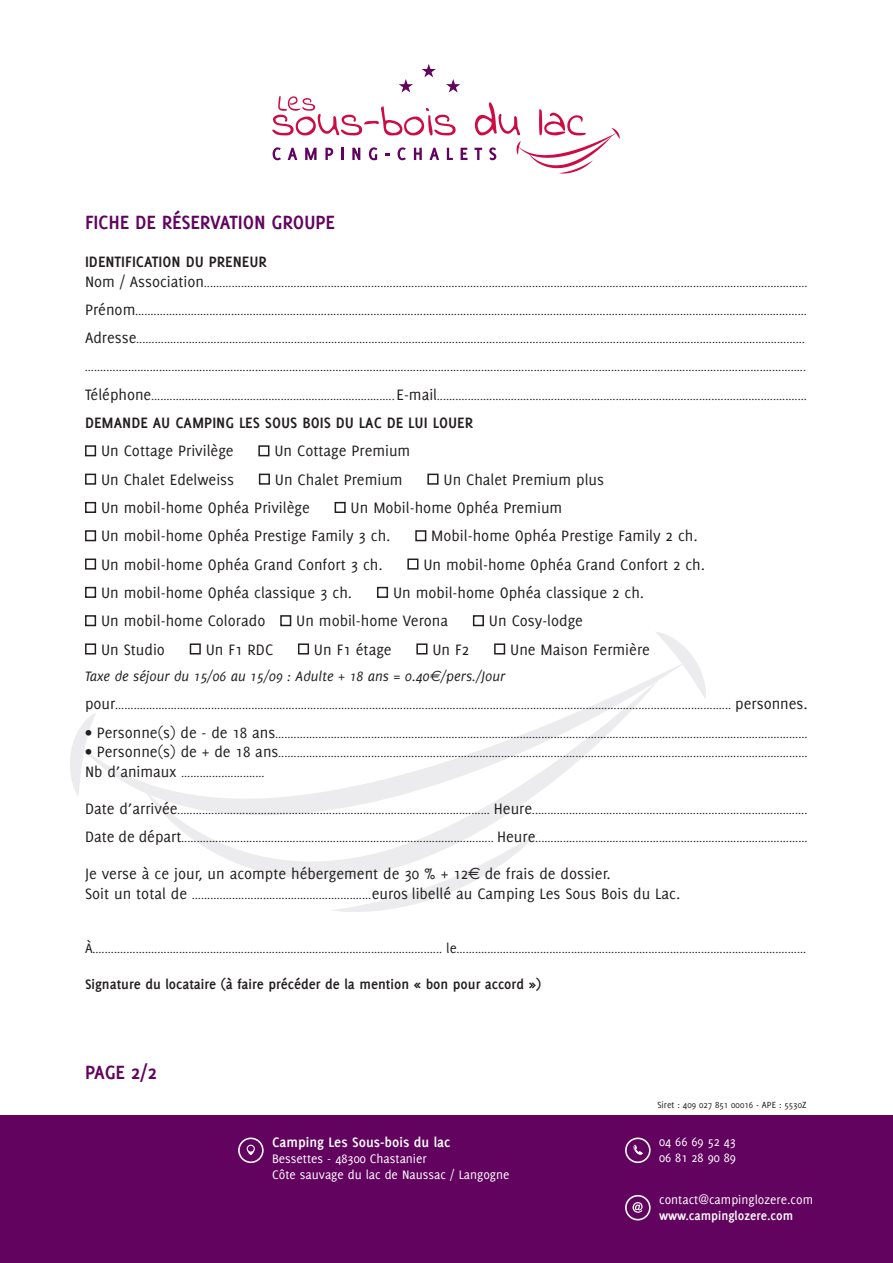
<style>
.page{position:relative;width:893px;height:1263px;background:#fff}
.page>*{position:absolute;margin:0;border:0;box-sizing:border-box;transform-origin:0 0}
.t1{font:700 21px "Delicious";letter-spacing:-.01em;color:#62035f}
.t2{font:16.5px/28.3px "Delicious";color:#231f20}
.t3{font:700 16.5px "Delicious";color:#231f20}
.t4{font:700 15px "Delicious";color:#231f20}
.t5{font:italic 15px "Delicious";color:#231f20}
.t6{font:700 15px "Delicious";color:#fff}
.t7{font:13.5px/16.2px "Delicious";color:#fff}
.t8{font:700 13.5px "Delicious";color:#fff}
.t9{font:italic 12px/19.8px "Delicious";color:#231f20}
.t10{font:9.75px "Delicious";color:#231f20}
.s1{font-style:normal;font-size:16.5px}
.s2{font-family:"Euro Sans"}
.s3{font-style:normal;font-size:15px}
</style>
<div class="page">
<svg style="left:70px;top:713px;width:26px;height:83px"></svg>
<svg style="left:655px;top:632px;width:51px;height:67px"></svg>
<svg style="left:141px;top:679px;width:518px;height:200px"></svg>
<svg style="left:330px;top:831px;width:210px;height:81px"></svg>
<svg style="left:273px;top:147px;width:8px;height:13px"></svg>
<svg style="left:288px;top:148px;width:9px;height:12px"></svg>
<svg style="left:305px;top:148px;width:12px;height:12px"></svg>
<svg style="left:325px;top:148px;width:8px;height:12px"></svg>
<svg style="left:341px;top:148px;width:3px;height:12px"></svg>
<svg style="left:352px;top:148px;width:8px;height:12px"></svg>
<svg style="left:369px;top:147px;width:8px;height:13px"></svg>
<svg style="left:398px;top:147px;width:8px;height:13px"></svg>
<svg style="left:414px;top:148px;width:8px;height:12px"></svg>
<svg style="left:429px;top:148px;width:10px;height:12px"></svg>
<svg style="left:447px;top:148px;width:6px;height:12px"></svg>
<svg style="left:461px;top:148px;width:6px;height:12px"></svg>
<svg style="left:272px;top:64px;width:188px;height:71px"></svg>
<svg style="left:474px;top:102px;width:146px;height:72px"></svg>
<div style="left:85px;top:445px;width:11px;height:11px;border:2px solid #231f20"></div>
<div style="left:258px;top:445px;width:11px;height:11px;border:2px solid #231f20"></div>
<div style="left:85px;top:474px;width:11px;height:11px;border:2px solid #231f20"></div>
<div style="left:259px;top:474px;width:11px;height:11px;border:2px solid #231f20"></div>
<div style="left:427px;top:474px;width:11px;height:11px;border:2px solid #231f20"></div>
<div style="left:85px;top:502px;width:11px;height:11px;border:2px solid #231f20"></div>
<div style="left:335px;top:502px;width:11px;height:11px;border:2px solid #231f20"></div>
<div style="left:85px;top:530px;width:11px;height:11px;border:2px solid #231f20"></div>
<div style="left:415px;top:530px;width:11px;height:11px;border:2px solid #231f20"></div>
<div style="left:85px;top:558px;width:11px;height:12px;border:2px solid #231f20"></div>
<div style="left:407px;top:558px;width:11px;height:12px;border:2px solid #231f20"></div>
<div style="left:85px;top:587px;width:11px;height:11px;border:2px solid #231f20"></div>
<div style="left:377px;top:587px;width:11px;height:11px;border:2px solid #231f20"></div>
<div style="left:85px;top:615px;width:11px;height:11px;border:2px solid #231f20"></div>
<div style="left:280px;top:615px;width:11px;height:11px;border:2px solid #231f20"></div>
<div style="left:473px;top:615px;width:11px;height:11px;border:2px solid #231f20"></div>
<div style="left:85px;top:643px;width:11px;height:11px;border:2px solid #231f20"></div>
<div style="left:190px;top:643px;width:11px;height:11px;border:2px solid #231f20"></div>
<div style="left:298px;top:643px;width:11px;height:11px;border:2px solid #231f20"></div>
<div style="left:416px;top:643px;width:11px;height:11px;border:2px solid #231f20"></div>
<div style="left:494px;top:643px;width:11px;height:11px;border:2px solid #231f20"></div>
<div style="left:0;top:1115px;width:893px;height:148px;background:#62035f"></div>
<svg style="left:238px;top:1137px;width:26px;height:26px"></svg>
<svg style="left:625px;top:1137px;width:26px;height:26px"></svg>
<svg style="left:625px;top:1195px;width:26px;height:25px"></svg>
<h1 class="t1" style="left:85px;top:210px;width:252px">FICHE DE RéSERVATION GROUPE</h1>
<h2 class="t3" style="left:85px;top:252px;width:183px">IDENTIFICATION DU PRENEUR</h2>
<p class="t9" style="left:85px;top:273px;width:724px"><span class="s1">Nom / Association</span>...................................................................................................................................................................................................</p>
<p class="t9" style="left:85px;top:301px;width:724px"><span class="s1">Prénom</span>.........................................................................................................................................................................................................................</p>
<p class="t9" style="left:85px;top:329px;width:722px"><span class="s1">Adresse</span>........................................................................................................................................................................................................................</p>
<p class="t9" style="left:85px;top:358px;width:723px">.........................................................................................................................................................................................................................................</p>
<p class="t9" style="left:85px;top:386px;width:724px"><span class="s1">Téléphone</span>............................................................................... <span class="s1">E-mail</span>........................................................................................................................</p>
<h2 class="t3" style="left:85px;top:413px;width:39px">demande</h2>
<h2 class="t3" style="left:153px;top:413px;width:60px">au Camping</h2>
<h2 class="t3" style="left:239px;top:413px;width:43px">Les Sous</h2>
<h2 class="t3" style="left:302px;top:413px;width:140px">Bois du Lacdelui louer</h2>
<h2 class="t2" style="left:101px;top:437px;width:134px">Un Cottage Privilège</h2>
<h2 class="t2" style="left:274px;top:437px;width:137px">Un Cottage Premium</h2>
<h2 class="t2" style="left:101px;top:465px;width:135px">Un Chalet Edelweiss</h2>
<h2 class="t2" style="left:275px;top:465px;width:129px">Un Chalet Premium</h2>
<h2 class="t2" style="left:443px;top:465px;width:162px">Un Chalet Premium plus</h2>
<h2 class="t2" style="left:101px;top:493px;width:210px">Un mobil-home Ophéa Privilège</h2>
<h2 class="t2" style="left:101px;top:493px;width:463px;text-indent:250px">Un Mobil-home Ophéa Premium<br>Un mobil-home Ophéa Prestige Family 3 ch.</h2>
<h2 class="t2" style="left:431px;top:521px;width:268px">Mobil-home Ophéa Prestige Family 2 ch.</h2>
<h2 class="t2" style="left:101px;top:550px;width:283px">Un mobil-home Ophéa Grand Confort 3 ch.</h2>
<h2 class="t2" style="left:423px;top:550px;width:283px">Un mobil-home Ophéa Grand Confort 2 ch.</h2>
<h2 class="t2" style="left:101px;top:578px;width:253px">Un mobil-home Ophéa classique 3 ch.</h2>
<h2 class="t2" style="left:393px;top:578px;width:253px">Un mobil-home Ophéa classique 2 ch.</h2>
<h2 class="t2" style="left:101px;top:606px;width:166px">Un mobil-home Colorado</h2>
<h2 class="t2" style="left:296px;top:606px;width:153px">Un mobil-home Verona</h2>
<h2 class="t2" style="left:489px;top:606px;width:96px">Un Cosy-lodge</h2>
<h2 class="t2" style="left:101px;top:635px;width:65px">Un Studio</h2>
<h2 class="t2" style="left:206px;top:635px;width:69px">Un F1 RDC</h2>
<h2 class="t2" style="left:314px;top:635px;width:79px">Un F1 étage</h2>
<h2 class="t2" style="left:432px;top:635px;width:38px">Un F2</h2>
<h2 class="t2" style="left:510px;top:635px;width:141px">Une Maison Fermière</h2>
<p class="t5" style="left:85px;top:668px;width:422px">Taxe de séjour du 15/06 au 15/09 : Adulte + 18 ans = 0.40<span class="s2">€</span>/pers./Jour</p>
<p class="t9" style="left:85px;top:695px;width:724px"><span class="s1">pour</span>....................................................................................................................................................................................................... <span class="s1">personnes.</span></p>
<p class="t9" style="left:85px;top:724px;width:724px"><span class="s1">• Personne(s) de - de 18 ans</span>............................................................................................................................................................................</p>
<p class="t9" style="left:85px;top:744px;width:724px"><span class="s1">• Personne(s) de + de 18 ans</span>...........................................................................................................................................................................<br><span class="s1">Nb d’animaux</span> ...........................</p>
<p class="t9" style="left:85px;top:800px;width:724px"><span class="s1">Date d’arrivée</span>..................................................................................................... <span class="s1">Heure</span>.........................................................................................</p>
<p class="t9" style="left:85px;top:828px;width:724px"><span class="s1">Date de départ</span>..................................................................................................... <span class="s1">Heure</span>........................................................................................</p>
<h2 class="t2" style="left:85px;top:859px;width:527px">Je verse à ce jour, un acompte hébergement de 30 % + 12<span class="s2">€</span> de frais de dossier.</h2>
<p class="t9" style="left:85px;top:885px;width:597px"><span class="s1">Soit un total de</span> ..........................................................<span class="s1">euros libellé au Camping Les Sous Bois du Lac.</span></p>
<p class="t9" style="left:85px;top:939px;width:723px"><span class="s3">À</span>................................................................................................................. <span class="s3">le</span>.................................................................................................................</p>
<p class="t4" style="left:85px;top:975px;width:458px">Signature du locataire (à faire précéder de la mention « bon pour accord »)</p>
<h1 class="t1" style="left:85px;top:1060px;width:73px">PAGE 2/2</h1>
<p class="t6" style="left:272px;top:1133px;width:180px">Camping Les Sous-bois du lac</p>
<p class="t7" style="left:272px;top:1150px;width:239px">Bessettes - 48300 Chastanier<br>Côte sauvage du lac de Naussac / Langogne</p>
<p class="t10" style="left:657px;top:1099px;width:151px">Siret : 409 027 851 00016 - APE : 5530Z</p>
<p class="t7" style="left:659px;top:1133px;width:78px">04 66 69 52 43<br>06 81 28 90 89</p>
<p class="t7" style="left:659px;top:1191px;width:156px">contact@campinglozere.com</p>
<p class="t8" style="left:659px;top:1207px;width:135px">www.campinglozere.com</p>
</div>
